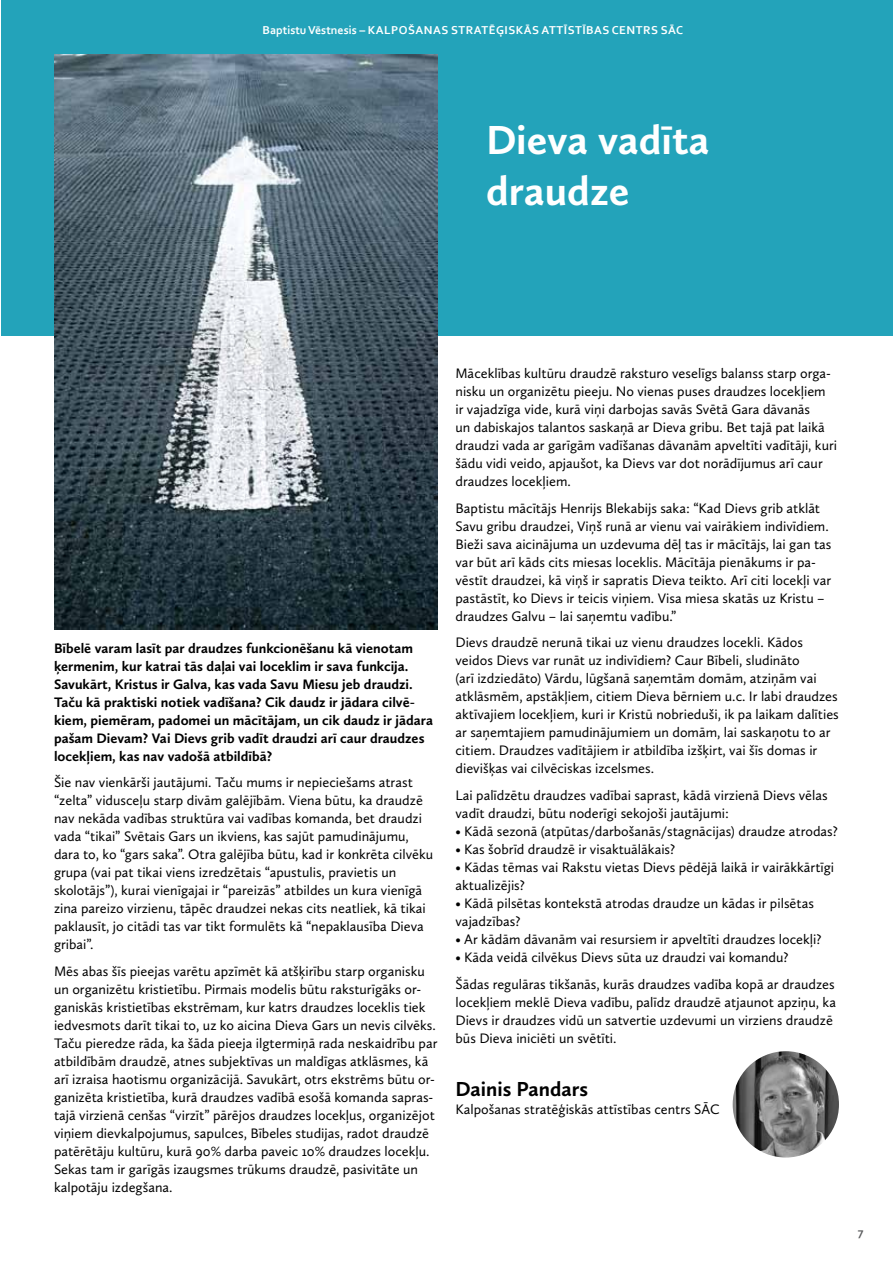
<style>
.page{position:relative;width:893px;height:1263px;background:#fff}
.page>*{position:absolute;margin:0;border:0;box-sizing:border-box;transform-origin:0 0}
.t1{font:700 42px/50.4px "Calluna Sans";color:#fff}
.t2{font:700 21px "Calluna Sans";color:#000}
.t3{font:14.25px/18px "Calluna Sans";color:#000}
.t4{font:700 14.25px/18px "Calluna Sans";color:#000}
.t5{font:700 12px "Corbel";letter-spacing:.04em;color:#fff}
.t6{font:700 12px "Corbel";color:#58595b}
</style>
<div class="page">
<div style="left:1px;top:0;width:892px;height:336px;background:#23a3ba"></div>
<img style="left:54px;top:54px;width:383px;height:575px">
<img style="left:733px;top:1051px;width:106px;height:106px;border-radius:53px">
<p class="t5" style="left:263px;top:23px;width:422px">Baptistu Vēstnesis – KALPOŠANAS STRATĒĢI SKĀS ATTĪSTĪBAS CENTRS SĀC</p>
<h1 class="t1" style="left:486px;top:114px;width:225px">Dieva vadīta draudze</h1>
<p class="t4" style="left:54px;top:639px;width:380px">Bībelē varam lasīt par draudzes funkcionēšanu kā vienotam ķermenim, kur katrai tās daļai vai loceklim ir sava funkcija.<br>Savukārt, Kristus ir Galva, kas vada Savu Miesu jeb draudzi.<br>Taču kā praktiski notiek vadīšana? Cik daudz ir jādara cilvē&shy;kiem, piemēram, padomei un mācītājam, un cik daudz ir jādara pašam Dievam? Vai Dievs grib vadīt draudzi arī caur draudzes locekļiem, kas nav vadošā atbildībā?</p>
<p class="t3" style="left:54px;top:773px;width:381px">Šie nav vienkārši jautājumi. Taču mums ir nepieciešams atrast “zelta” vidusceļu starp divām galējībām. Viena būtu, ka draudzē nav nekāda vadības struktūra vai vadības komanda, bet draudzi vada “tikai” Svētais Gars un ikviens, kas sajūt pamudinājumu, dara to, ko “gars saka”. Otra galējība būtu, kad ir konkrēta cilvēku grupa (vai pat tikai viens izredzētais “apustulis, pravietis un skolotājs”), kurai vienīgajai ir “pareizās” atbildes un kura vienīgā zina pareizo virzienu, tāpēc draudzei nekas cits neatliek, kā tikai paklausīt, jo citādi tas var tikt formulēts kā “nepaklausība Dieva gribai”.</p>
<p class="t3" style="left:54px;top:962px;width:385px">Mēs abas šīs pieejas varētu apzīmēt kā atšķirību starp organisku un organizētu kristietību. Pirmais modelis būtu raksturīgāks or&shy;ganiskās kristietības ekstrēmam, kur katrs draudzes loceklis tiek iedvesmots darīt tikai to, uz ko aicina Dieva Gars un nevis cilvēks.<br>Taču pieredze rāda, ka šāda pieeja ilgtermiņā rada neskaidrību par atbildībām draudzē, atnes subjektīvas un maldīgas atklāsmes, kā arī izraisa haotismu organizācijā. Savukārt, otrs ekstrēms būtu or&shy;ganizēta kristietība, kurā draudzes vadībā esošā komanda sapras&shy;tajā virzienā cenšas “virzīt” pārējos draudzes locekļus, organizējot viņiem dievkalpojumus, sapulces, Bībeles studijas, radot draudzē patērētāju kultūru, kurā 90% darba paveic 10% draudzes locekļu.<br>Sekas tam ir garīgās izaugsmes trūkums draudzē, pasivitāte un kalpotāju izdegšana.</p>
<p class="t3" style="left:455px;top:364px;width:383px">Māceklības kultūru draudzē raksturo veselīgs balanss starp orga&shy;nisku un organizētu pieeju. No vienas puses draudzes locekļiem ir vajadzīga vide, kurā viņi darbojas savās Svētā Gara dāvanās<br>un dabiskajos talantos saskaņā ar Dieva gribu. Bet tajā pat laikā draudzi vada ar garīgām vadīšanas dāvanām apveltīti vadītāji, kuri šādu vidi veido, apjaušot, ka Dievs var dot norādījumus arī caur draudzes locekļiem.</p>
<p class="t3" style="left:455px;top:499px;width:377px">Baptistu mācītājs Henrijs Blekabijs saka: “Kad Dievs grib atklāt Savu gribu draudzei, Viņš runā ar vienu vai vairākiem indivīdiem.<br>Bieži sava aicinājuma un uzdevuma dēļ tas ir mācītājs, lai gan tas var būt arī kāds cits miesas loceklis. Mācītāja pienākums ir pa&shy;vēstīt draudzei, kā viņš ir sapratis Dieva teikto. Arī citi locekļi var pastāstīt, ko Dievs ir teicis viņiem. Visa miesa skatās uz Kristu – draudzes Galvu – lai saņemtu vadību.”</p>
<p class="t3" style="left:455px;top:633px;width:385px">Dievs draudzē nerunā tikai uz vienu draudzes locekli. Kādos veidos Dievs var runāt uz indivīdiem? Caur Bībeli, sludināto<br>(arī izdziedāto) Vārdu, lūgšanā saņemtām domām, atziņām vai atklāsmēm, apstākļiem, citiem Dieva bērniem u.c. Ir labi draudzes aktīvajiem locekļiem, kuri ir Kristū nobrieduši, ik pa laikam dalīties ar saņemtajiem pamudinājumiem un domām, lai saskaņotu to ar citiem. Draudzes vadītājiem ir atbildība izšķirt, vai šīs domas ir dievišķas vai cilvēciskas izcelsmes.</p>
<p class="t3" style="left:455px;top:786px;width:374px">Lai palīdzētu draudzes vadībai saprast, kādā virzienā Dievs vēlas vadīt draudzi, būtu noderīgi sekojoši jautājumi:</p>
<p class="t3" style="left:455px;top:822px;width:384px">• Kādā sezonā (atpūtas/darbošanās/stagnācijas) draudze atrodas?</p>
<p class="t3" style="left:455px;top:840px;width:221px">• Kas šobrīd draudzē ir visaktuālākais?</p>
<p class="t3" style="left:455px;top:858px;width:380px">• Kādas tēmas vai Rakstu vietas Dievs pēdējā laikā ir vairākkārtīgi aktualizējis?</p>
<p class="t3" style="left:455px;top:894px;width:360px">• Kādā pilsētas kontekstā atrodas draudze un kādas ir pilsētas vajadzības?</p>
<p class="t3" style="left:455px;top:930px;width:368px">• Ar kādām dāvanām vai resursiem ir apveltīti draudzes locekļi?</p>
<p class="t3" style="left:455px;top:944px;width:381px;line-height:26.5px">• Kāda veidā cilvēkus Dievs sūta uz draudzi vai komandu?<br>Šādas regulāras tikšanās, kurās draudzes vadība kopā ar draudzes</p>
<p class="t3" style="left:455px;top:992px;width:382px">locekļiem meklē Dieva vadību, palīdz draudzē atjaunot apziņu, ka<br>Dievs ir draudzes vidū un satvertie uzdevumi un virziens draudzē būs Dieva iniciēti un svētīti.</p>
<h2 class="t2" style="left:455px;top:1075px;width:134px">Dainis Pandars</h2>
<p class="t3" style="left:455px;top:1100px;width:266px">Kalpošanas stratēģiskās attīstības centrs SĀC</p>
<p class="t6" style="left:858px;top:1225px;width:7px">7</p>
</div>
